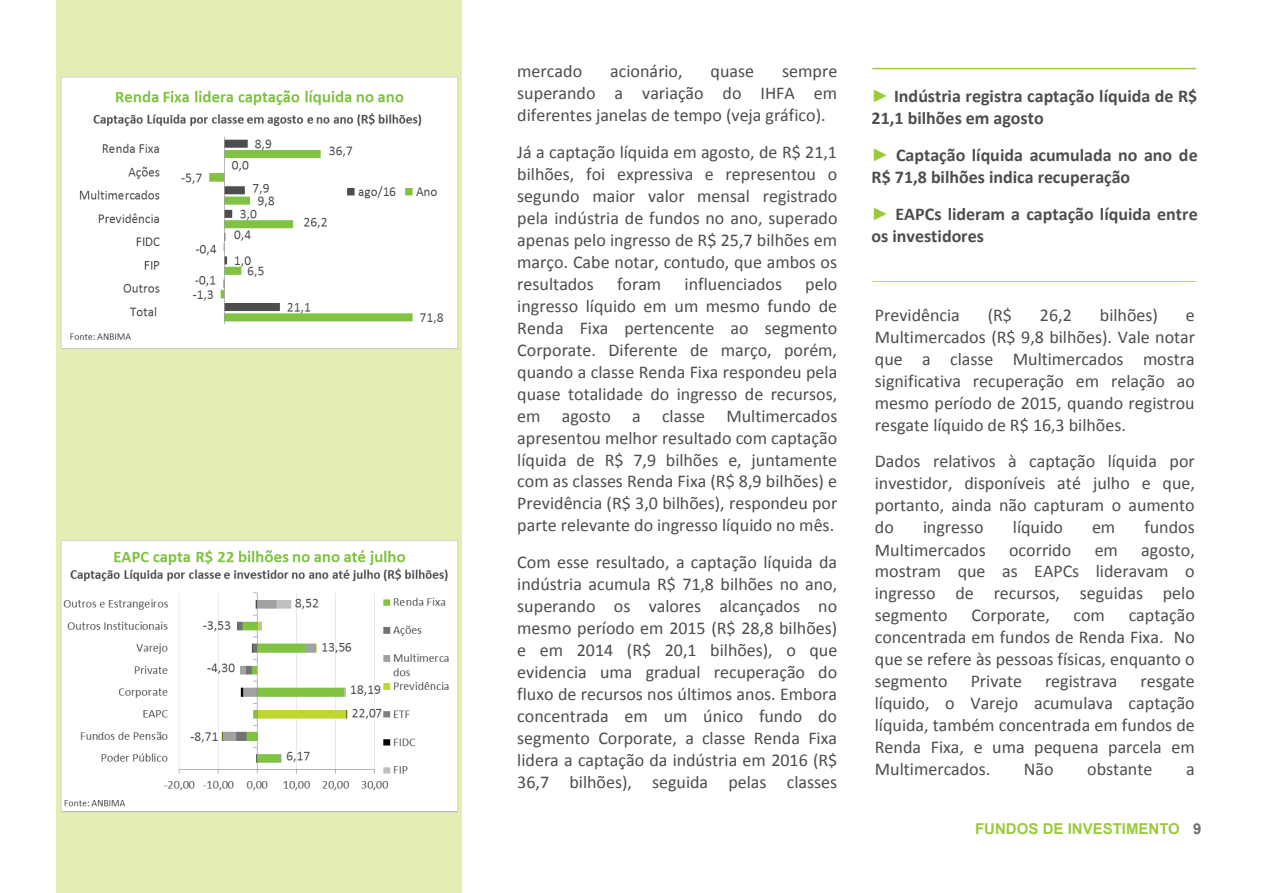
<style>
.page{position:relative;width:1263px;height:893px;background:#fff}
.page>*{position:absolute;margin:0;border:0;box-sizing:border-box;transform-origin:0 0}
.t1{font:18px/21.9px "Calibri";color:#4c4d4f;text-align:justify}
.t2{font:700 18px/21.9px "Calibri";color:#4c4d4f}
.t3{font:700 15px "Arial";color:#9aca3c}
.s1{font-family:"Arial";font-weight:400;color:#9aca3c}
.s2{color:#6d6e71}
</style>
<div class="page">
<div style="left:56px;top:0;width:406px;height:893px;background:#e4edb2"></div>
<hr style="left:872px;top:68px;width:324px;height:1px;background:#9aca3c">
<hr style="left:872px;top:281px;width:324px;height:1px;background:#9aca3c">
<img style="left:63px;top:78px;width:393px;height:269px">
<div style="left:61px;top:76px;width:397px;height:273px;border:1px solid #d8d8d8"></div>
<img style="left:63px;top:542px;width:393px;height:269px">
<div style="left:61px;top:540px;width:397px;height:273px;border:1px solid #d8d8d8"></div>
<p class="t1" style="left:517px;top:60px;width:66px">mercado</p>
<p class="t1" style="left:610px;top:60px;width:74px">acionário,</p>
<p class="t1" style="left:710px;top:60px;width:45px">quase</p>
<p class="t1" style="left:517px;top:60px;width:322px;text-indent:265px">sempre superando a variação do IHFA em diferentes janelas de tempo (veja gráfico).</p>
<p class="t1" style="left:517px;top:141px;width:322px">Já a captação líquida em agosto, de R$ 21,1 bilhões, foi expressiva e representou o segundo maior valor mensal registrado pela indústria de fundos no ano, superado apenas pelo ingresso de R$ 25,7 bilhões em março. Cabe notar, contudo, que ambos os resultados</p>
<p class="t1" style="left:617px;top:273px;width:46px">foram</p>
<p class="t1" style="left:685px;top:273px;width:99px">influenciados</p>
<p class="t1" style="left:517px;top:273px;width:322px;text-indent:288px">pelo ingresso líquido em um mesmo fundo de Renda Fixa pertencente ao segmento Corporate. Diferente de março, porém, quando a classe Renda Fixa respondeu pela quase totalidade do ingresso de recursos, em agosto a classe Multimercados apresentou melhor resultado com captação líquida de R$ 7,9 bilhões e, juntamente com as classes Renda Fixa (R$ 8,9 bilhões) e Previdência (R$ 3,0 bilhões), respondeu por parte relevante do ingresso líquido no mês.</p>
<p class="t1" style="left:517px;top:551px;width:322px">Com esse resultado, a captação líquida da indústria acumula R$ 71,8 bilhões no ano, superando os valores alcançados no mesmo período em 2015 (R$ 28,8 bilhões) e em 2014 (R$ 20,1 bilhões), o que evidencia uma gradual recuperação do fluxo de recursos nos últimos anos. Embora concentrada em um único fundo do segmento Corporate, a classe Renda Fixa lidera a captação da indústria em 2016 (R$ 36,7 bilhões), seguida pelas classes</p>
<p class="t2" style="left:872px;top:85px;width:327px"><span class="s1">►</span> Indústria registra captação líquida de R$<br>21,1 bilhões em agosto</p>
<p class="t2" style="left:871px;top:144px;width:328px"><span class="s1">►</span> Captação líquida acumulada no ano de<br>R$ 71,8 bilhões indica recuperação</p>
<p class="t2" style="left:871px;top:203px;width:328px"><span class="s1">►</span> EAPCs lideram a captação líquida entre os investidores</p>
<p class="t1" style="left:875px;top:304px;width:87px">Previdência</p>
<p class="t1" style="left:988px;top:304px;width:26px">(R$</p>
<p class="t1" style="left:1040px;top:304px;width:33px">26,2</p>
<p class="t1" style="left:1100px;top:304px;width:60px">bilhões)</p>
<p class="t1" style="left:875px;top:304px;width:322px;text-indent:311px">e Multimercados (R$ 9,8 bilhões). Vale notar que a classe Multimercados mostra significativa recuperação em relação ao mesmo período de 2015, quando registrou resgate líquido de R$ 16,3 bilhões.</p>
<p class="t1" style="left:875px;top:451px;width:321px">Dados relativos à captação líquida por investidor, disponíveis até julho e que, portanto, ainda não capturam o aumento do</p>
<p class="t1" style="left:923px;top:516px;width:62px">ingresso</p>
<p class="t1" style="left:1013px;top:516px;width:51px">líquido</p>
<p class="t1" style="left:1092px;top:516px;width:25px">em</p>
<p class="t1" style="left:1144px;top:516px;width:52px">fundos</p>
<p class="t1" style="left:875px;top:539px;width:112px">Multimercados</p>
<p class="t1" style="left:1009px;top:539px;width:64px">ocorrido</p>
<p class="t1" style="left:1095px;top:539px;width:25px">em</p>
<p class="t1" style="left:875px;top:539px;width:321px;text-indent:266px">agosto, mostram que as EAPCs lideravam o ingresso de recursos, seguidas pelo segmento</p>
<p class="t1" style="left:875px;top:604px;width:322px;text-indent:254px">captação concentrada em fundos de Renda Fixa. No que se refere às pessoas físicas, enquanto o segmento</p>
<p class="t1" style="left:971px;top:604px;width:80px">Corporate,</p>
<p class="t1" style="left:1073px;top:604px;width:33px">com</p>
<p class="t1" style="left:971px;top:670px;width:53px">Private</p>
<p class="t1" style="left:1045px;top:670px;width:74px">registrava</p>
<p class="t1" style="left:875px;top:670px;width:322px;text-indent:266px">resgate líquido, o Varejo acumulava captação líquida, também concentrada em fundos de Renda Fixa, e uma pequena parcela em Multimercados.</p>
<p class="t1" style="left:1024px;top:758px;width:31px">Não</p>
<p class="t1" style="left:1087px;top:758px;width:67px">obstante</p>
<p class="t1" style="left:1186px;top:758px;width:10px">a</p>
<p class="t3" style="left:975px;top:819px;width:228px">FUNDOS DE INVESTIMENTO <span class="s2">9</span></p>
</div>
